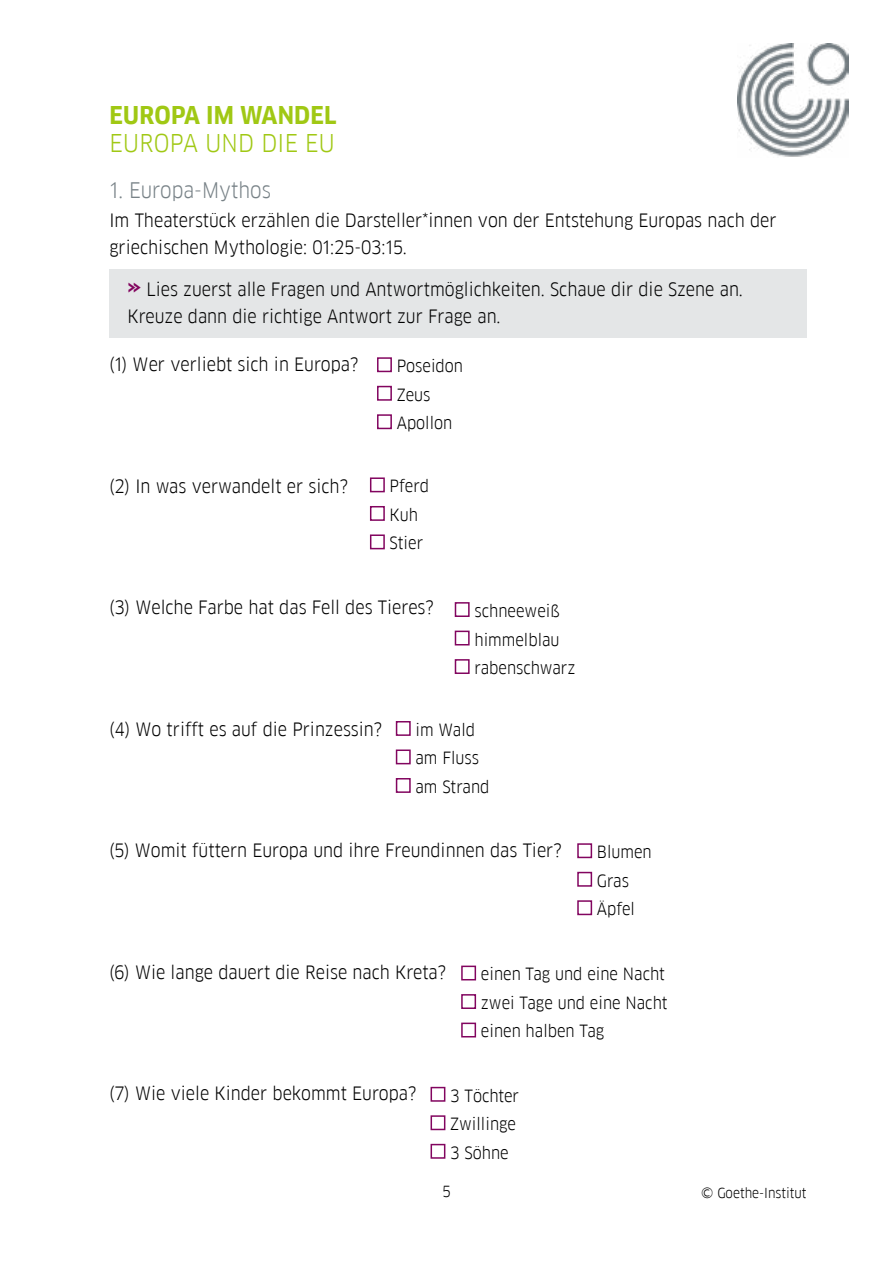
<style>
.page{position:relative;width:893px;height:1263px;background:#fff}
.page>*{position:absolute;margin:0;border:0;box-sizing:border-box;transform-origin:0 0}
.t1{font:700 24px "Goethe FF Clan";letter-spacing:.01em;color:#a0c814}
.t2{font:24px "Goethe FF Clan";letter-spacing:.01em;color:#a0c814}
.t3{font:21px "Goethe FF Clan";color:#788287}
.t4{font:18px/27px "Goethe FF Clan";color:#000}
.t5{font:16.5px/28.5px "Goethe FF Clan";color:#000}
.t6{font:15px "Goethe FF Clan";color:#000}
.t7{font:13.5px "Goethe FF Clan";color:#000}
.s1{font-weight:700;font-size:22.5px;color:#82055f}
</style>
<div class="page">
<img style="left:737px;top:44px;width:111px;height:113px">
<div style="left:377px;top:357px;width:15px;height:15px;border:2px solid #82055f"></div>
<div style="left:377px;top:386px;width:15px;height:15px;border:2px solid #82055f"></div>
<div style="left:377px;top:414px;width:15px;height:15px;border:2px solid #82055f"></div>
<div style="left:370px;top:477px;width:15px;height:15px;border:2px solid #82055f"></div>
<div style="left:370px;top:506px;width:15px;height:15px;border:2px solid #82055f"></div>
<div style="left:370px;top:534px;width:15px;height:15px;border:2px solid #82055f"></div>
<div style="left:455px;top:602px;width:15px;height:15px;border:2px solid #82055f"></div>
<div style="left:455px;top:631px;width:15px;height:14px;border:2px solid #82055f"></div>
<div style="left:455px;top:659px;width:15px;height:15px;border:2px solid #82055f"></div>
<div style="left:396px;top:721px;width:15px;height:15px;border:2px solid #82055f"></div>
<div style="left:396px;top:749px;width:15px;height:15px;border:2px solid #82055f"></div>
<div style="left:396px;top:778px;width:15px;height:15px;border:2px solid #82055f"></div>
<div style="left:577px;top:843px;width:15px;height:15px;border:2px solid #82055f"></div>
<div style="left:577px;top:872px;width:15px;height:15px;border:2px solid #82055f"></div>
<div style="left:577px;top:900px;width:15px;height:15px;border:2px solid #82055f"></div>
<div style="left:461px;top:965px;width:15px;height:15px;border:2px solid #82055f"></div>
<div style="left:461px;top:994px;width:15px;height:15px;border:2px solid #82055f"></div>
<div style="left:461px;top:1022px;width:15px;height:15px;border:2px solid #82055f"></div>
<div style="left:431px;top:1087px;width:14px;height:15px;border:2px solid #82055f"></div>
<div style="left:431px;top:1115px;width:14px;height:15px;border:2px solid #82055f"></div>
<div style="left:431px;top:1144px;width:14px;height:15px;border:2px solid #82055f"></div>
<div style="left:109px;top:270px;width:697px;height:68px;background:#e4e6e7"></div>
<h1 class="t1" style="left:110px;top:101px;width:229px">EUROPA IM WANDEL</h1>
<h1 class="t2" style="left:110px;top:129px;width:227px">EUROPA UND DIE EU</h1>
<p class="t3" style="left:109px;top:178px;width:163px">1. Europa-Mythos</p>
<p class="t4" style="left:109px;top:206px;width:669px">Im Theaterstück erzählen die Darsteller*innen von der Entstehung Europas nach der griechischen Mythologie: 01:25-03:15.</p>
<p class="t4" style="left:128px;top:276px;width:617px"><span class="s1">»</span> Lies zuerst alle Fragen und Antwortmöglichkeiten. Schaue dir die Szene an.<br>Kreuze dann die richtige Antwort zur Frage an.</p>
<p class="t4" style="left:109px;top:351px;width:251px">(1) Wer verliebt sich in Europa?</p>
<p class="t4" style="left:109px;top:473px;width:240px">(2) In was verwandelt er sich?</p>
<p class="t5" style="left:397px;top:352px;width:68px">Poseidon<br>Zeus<br>Apollon</p>
<p class="t5" style="left:390px;top:472px;width:41px">Pferd<br>Kuh<br>Stier</p>
<p class="t4" style="left:109px;top:594px;width:326px">(3) Welche Farbe hat das Fell des Tieres?</p>
<p class="t5" style="left:474px;top:597px;width:102px">schneeweiß himmelblau rabenschwarz</p>
<p class="t4" style="left:109px;top:716px;width:274px">(4) Wo trifft es auf die Prinzessin?</p>
<p class="t5" style="left:415px;top:715px;width:75px">im Wald am Fluss am Strand</p>
<p class="t4" style="left:109px;top:837px;width:454px">(5) Womit füttern Europa und ihre Freundinnen das Tier?</p>
<p class="t5" style="left:597px;top:838px;width:56px">Blumen<br>Gras<br>Äpfel</p>
<p class="t4" style="left:109px;top:959px;width:338px">(6) Wie lange dauert die Reise nach Kreta?</p>
<p class="t5" style="left:481px;top:960px;width:188px">einen Tag und eine Nacht zwei Tage und eine Nacht einen halben Tag</p>
<p class="t4" style="left:109px;top:1080px;width:308px">(7) Wie viele Kinder bekommt Europa?</p>
<p class="t5" style="left:450px;top:1081px;width:70px">3 Töchter<br>Zwillinge<br>3 Söhne</p>
<p class="t6" style="left:442px;top:1183px;width:10px">5</p>
<p class="t7" style="left:701px;top:1185px;width:107px">© Goethe-Institut</p>
</div>
